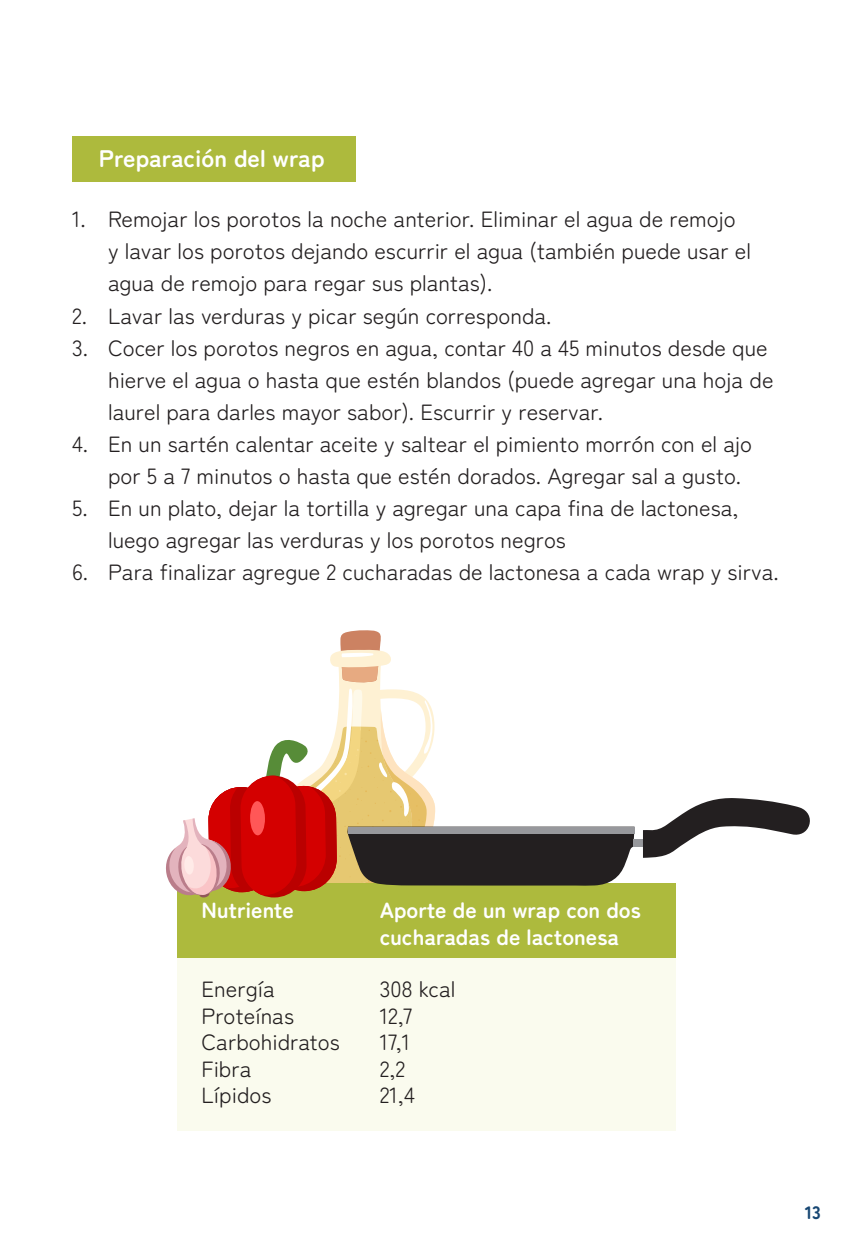
<style>
.page{position:relative;width:851px;height:1248px;background:#fff}
.page>*{position:absolute;margin:0;border:0;box-sizing:border-box;transform-origin:0 0}
.t1{font:700 24px "Zen Maru Gothic";color:#fff}
.t2{font:22px/32px "Zen Maru Gothic";color:#231f20}
.t3{font:700 22px/26.4px "Zen Maru Gothic";color:#fff}
.t4{font:900 18px "Zen Maru Gothic";color:#174773}
</style>
<div class="page">
<div style="left:72px;top:136px;width:283px;height:46px;background:#adba3d"></div>
<div style="left:177px;top:932px;width:498px;height:198px;background:#fafbee"></div>
<div style="left:177px;top:882px;width:498px;height:75px;background:#adba3d"></div>
<svg style="left:166px;top:630px;width:644px;height:271px"></svg>
<p class="t1" style="left:99px;top:143px;width:227px">Preparación del wrap</p>
<p class="t2" style="left:108px;top:203px;width:644px;text-indent:-36px">1. Remojar los porotos la noche anterior. Eliminar el agua de remojo y lavar los porotos dejando escurrir el agua (también puede usar el agua de remojo para regar sus plantas).</p>
<p class="t2" style="left:72px;top:299px;width:481px">2. Lavar las verduras y picar según corresponda.</p>
<p class="t2" style="left:108px;top:331px;width:667px;text-indent:-36px">3. Cocer los porotos negros en agua, contar 40 a 45 minutos desde que hierve el agua o hasta que estén blandos (puede agregar una hoja de laurel para darles mayor sabor). Escurrir y reservar.</p>
<p class="t2" style="left:108px;top:427px;width:645px;text-indent:-36px">4. En un sartén calentar aceite y saltear el pimiento morrón con el ajo por 5 a 7 minutos o hasta que estén dorados. Agregar sal a gusto.</p>
<p class="t2" style="left:108px;top:491px;width:632px;text-indent:-36px">5. En un plato, dejar la tortilla y agregar una capa fina de lactonesa, luego agregar las verduras y los porotos negros</p>
<p class="t2" style="left:72px;top:555px;width:708px">6. Para finalizar agregue 2 cucharadas de lactonesa a cada wrap y sirva.</p>
<p class="t3" style="left:201px;top:896px;width:94px">Nutriente</p>
<p class="t3" style="left:379px;top:896px;width:262px">Aporte de un wrap con dos cucharadas de lactonesa</p>
<p class="t2" style="left:201px;top:973px;width:75px">Energía</p>
<p class="t2" style="left:379px;top:973px;width:77px">308 kcal</p>
<p class="t2" style="left:201px;top:999px;width:94px">Proteínas</p>
<p class="t2" style="left:379px;top:999px;width:34px">12,7</p>
<p class="t2" style="left:201px;top:1025px;width:140px">Carbohidratos</p>
<p class="t2" style="left:379px;top:1025px;width:32px">17,1</p>
<p class="t2" style="left:201px;top:1052px;width:51px">Fibra</p>
<p class="t2" style="left:379px;top:1052px;width:27px">2,2</p>
<p class="t2" style="left:201px;top:1078px;width:71px">Lípidos</p>
<p class="t2" style="left:379px;top:1078px;width:37px">21,4</p>
<p class="t4" style="left:804px;top:1200px;width:18px">13</p>
</div>
